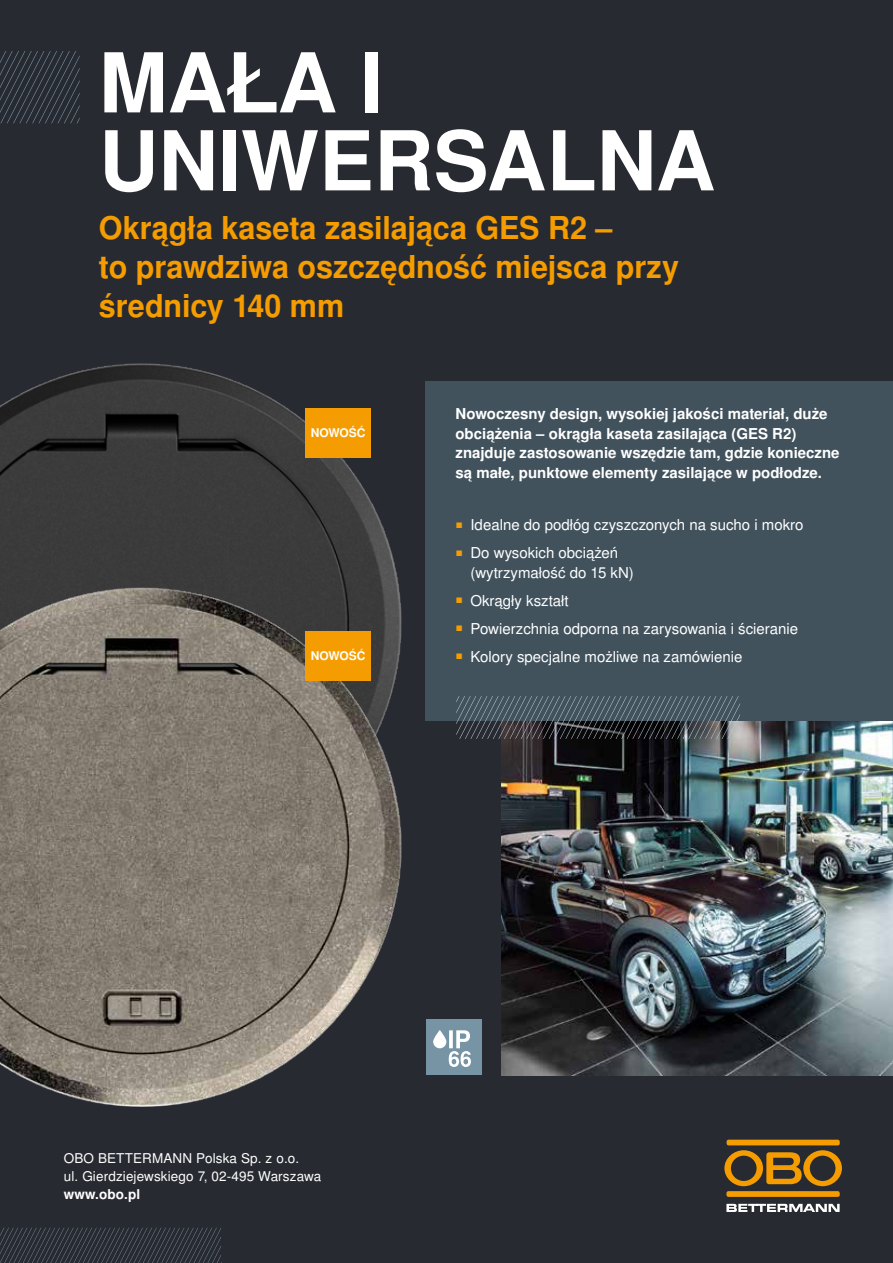
<style>
.page{position:relative;width:893px;height:1263px;background:#282a31}
.page>*{position:absolute;margin:0;border:0;box-sizing:border-box;transform-origin:0 0}
.t1{font:700 82.5px/78px "Nimbus San LOT";color:#fff}
.t2{font:700 31.5px/39px "Nimbus San LOT";letter-spacing:-.005em;color:#f59c00}
.t3{font:700 15px/19.5px "Nimbus San LOT";color:#fff}
.t4{font:15px/19.5px "Nimbus San LOT";color:#fff}
.t5{font:13.5px/18px "Nimbus San LOT";letter-spacing:.01em;color:#fff}
.t6{font:700 13.5px "Nimbus San LOT";letter-spacing:.01em;color:#fff}
.t7{font:700 12px "Nimbus San LOT";color:#fff}
.s1{font-size:7.5px;color:#f59c00}
</style>
<div class="page">
<img style="left:0;top:363px;width:432px;height:196px">
<img style="left:0;top:559px;width:426px;height:548px">
<div style="left:305px;top:408px;width:66px;height:49px;background:#f59c00"></div>
<div style="left:426px;top:1019px;width:55px;height:56px;background:#7694a4"></div>
<svg style="left:449px;top:1030px;width:22px;height:37px"></svg>
<svg style="left:433px;top:1030px;width:13px;height:18px"></svg>
<img style="left:502px;top:721px;width:391px;height:354px">
<div style="left:426px;top:382px;width:467px;height:339px;background:#41525d"></div>
<svg style="left:0;top:51px;width:80px;height:72px"></svg>
<div style="left:726px;top:1191px;width:114px;height:6px;background:#f59c00;border-radius:2px"></div>
<svg style="left:724px;top:1150px;width:118px;height:36px"></svg>
<div style="left:727px;top:1140px;width:113px;height:5px;background:#f59c00;border-radius:2px"></div>
<svg style="left:726px;top:1204px;width:114px;height:8px"></svg>
<svg style="left:456px;top:696px;width:284px;height:43px"></svg>
<div style="left:305px;top:631px;width:66px;height:50px;background:#f59c00"></div>
<svg style="left:0;top:1228px;width:221px;height:35px"></svg>
<h1 class="t1" style="left:99px;top:48px;width:618px">MAŁA I<br>UNIWERSALNA</h1>
<h2 class="t2" style="left:99px;top:210px;width:582px">Okrągła kaseta zasilająca GES R2 –<br>to prawdziwa oszczędność miejsca przy średnicy 140 mm</h2>
<p class="t7" style="left:311px;top:425px;width:56px">NOWOŚĆ</p>
<p class="t3" style="left:455px;top:405px;width:386px">Nowoczesny design, wysokiej jakości materiał, duże obciążenia – okrągła kaseta zasilająca (GES R2) znajduje zastosowanie wszędzie tam, gdzie konieczne są małe, punktowe elementy zasilające w podłodze.</p>
<p class="t4" style="left:455px;top:515px;width:350px"><span class="s1">■</span> Idealne do podłóg czyszczonych na sucho i mokro</p>
<p class="t4" style="left:470px;top:543px;width:165px;text-indent:-15px"><span class="s1">■</span> Do wysokich obciążeń (wytrzymałość do 15 kN)</p>
<p class="t4" style="left:455px;top:591px;width:115px"><span class="s1">■</span> Okrągły kształt</p>
<p class="t4" style="left:455px;top:619px;width:344px"><span class="s1">■</span> Powierzchnia odporna na zarysowania i ścieranie</p>
<p class="t7" style="left:311px;top:649px;width:56px">NOWOŚĆ</p>
<p class="t4" style="left:455px;top:647px;width:289px"><span class="s1">■</span> Kolory specjalne możliwe na zamówienie</p>
<p class="t5" style="left:64px;top:1149px;width:259px">OBO BETTERMANN Polska Sp. z o.o.<br>ul. Gierdziejewskiego 7, 02-495 Warszawa</p>
<p class="t6" style="left:64px;top:1186px;width:78px">www.obo.pl</p>
</div>
